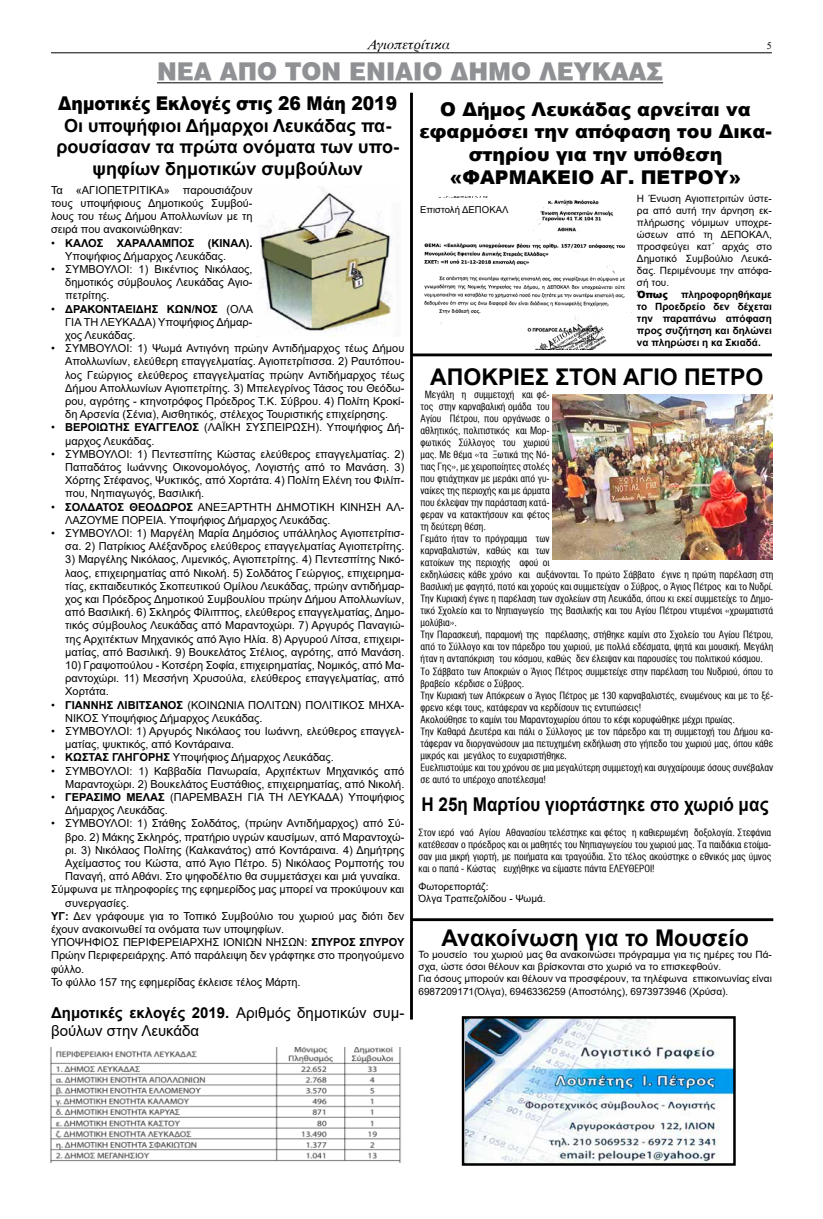
<style>
.page{position:relative;width:823px;height:1219px;background:#fff}
.page>*{position:absolute;margin:0;border:0;box-sizing:border-box;transform-origin:0 0}
.t1{font:900 24px "UB Helvetica";color:#8f9194}
.t2{font:700 23px "Arial";color:#000}
.t3{font:900 19px/22.8px "Arial";color:#000;text-align:center}
.t4{font:700 19px "Arial";color:#000;scale:.9 1}
.t5{font:900 19px "Arial";color:#000;scale:.9 1}
.t6{font:700 18px/21.6px "Arial";color:#000;text-align:center}
.t7{font:15px/18px "Arial";color:#000}
.t8{font:14px "UB Times Italic";color:#000}
.t9{font:11px/13.2px "Arial";color:#000;text-align:justify}
.t10{font:10px/12px "UB Helvetica Cond";color:#000;text-align:justify}
.t11{font:10px/12px "Arial";color:#000}
.t12{font:700 10px/12px "Arial";color:#000;text-align:justify}
.t13{font:900 10px "Arial";color:#000}
.t14{font:10px "Times New Roman";color:#000}
.t15{font:9.6px "Arial";color:#000}
.s1{font-weight:700}
</style>
<div class="page">
<hr style="left:51px;top:52px;width:720px;height:1px;background:#000">
<hr style="left:157px;top:83px;width:505px;height:1px;background:#000">
<img style="left:465px;top:1020px;width:266px;height:142px">
<div style="left:461px;top:1016px;width:274px;height:150px;border:3px solid #000"></div>
<img style="left:424px;top:196px;width:208px;height:153px">
<div style="left:420px;top:198px;width:112px;height:24px;background:#fff"></div>
<img style="left:552px;top:395px;width:220px;height:165px">
<hr style="left:411px;top:353px;width:360px;height:3px;background:#000">
<hr style="left:410px;top:93px;width:2px;height:927px;background:#000">
<img style="left:50px;top:1047px;width:351px;height:115px">
<hr style="left:411px;top:918px;width:361px;height:3px;background:#000">
<img style="left:260px;top:188px;width:133px;height:143px">
<p class="t8" style="left:368px;top:37px;width:83px">Αγιοπετρίτικα</p>
<p class="t14" style="left:766px;top:38px;width:6px">5</p>
<h1 class="t1" style="left:157px;top:57px;width:507px">ΝΕΑ ΑΠΟ ΤΟΝ ΕΝΙΑΙΟ ΔΗΜΟ ΛΕΥΚΑΑΣ</h1>
<h3 class="t5" style="left:58px;top:90px;width:378px">Δημοτικές Εκλογές στις 26 Μάη 2019</h3>
<h3 class="t6" style="left:56px;top:115px;width:344px">Οι υποψήφιοι Δήμαρχοι Λευκάδας πα&shy;ρουσίασαν τα πρώτα ονόματα των υπο&shy;ψηφίων δημοτικών συμβούλων</h3>
<p class="t9" style="left:51px;top:183px;width:203px">Τα «ΑΓΙΟΠΕΤΡΙΤΙΚΑ» παρουσιάζουν τους υποψήφιους Δημοτικούς Συμβού&shy;λους του τέως Δήμου Απολλωνίων με τη σειρά που ανακοινώθηκαν:</p>
<p class="t9" style="left:65px;top:236px;width:189px;text-indent:-14px">• <span class="s1">ΚΑΛΟΣ ΧΑΡΑΛΑΜΠΟΣ (ΚΙΝΑΛ).<br></span>Υποψήφιος Δήμαρχος Λευκάδας.</p>
<p class="t9" style="left:65px;top:262px;width:189px;text-indent:-14px">• ΣΥΜΒΟΥΛΟΙ: 1) Βικέντιος Νικόλαος, δημοτικός σύμβουλος Λευκάδας Αγιο&shy;πετρίτης.</p>
<p class="t9" style="left:65px;top:302px;width:189px;text-indent:-14px">• <span class="s1">ΔΡΑΚΟΝΤΑΕΙΔΗΣ ΚΩΝ/ΝΟΣ</span> (ΟΛΑ ΓΙΑ ΤΗ ΛΕΥΚΑΔΑ) Υποψήφιος Δήμαρ&shy;χος Λευκάδας.</p>
<p class="t9" style="left:65px;top:342px;width:340px;text-indent:-14px">• ΣΥΜΒΟΥΛΟΙ: 1) Ψωμά Αντιγόνη πρώην Αντιδήμαρχος τέως Δήμου Απολλωνίων, ελεύθερη επαγγελματίας. Αγιοπετρίτισσα. 2) Ραυτόπου&shy;λος Γεώργιος ελεύθερος επαγγελματίας πρώην Αντιδήμαρχος τέως Δήμου Απολλωνίων Αγιοπετρίτης. 3) Μπελεγρίνος Τάσος του Θεόδω&shy;ρου, αγρότης - κτηνοτρόφος Πρόεδρος Τ.Κ. Σύβρου. 4) Πολίτη Κροκί&shy;δη Αρσενία (Σένια), Αισθητικός, στέλεχος Τουριστικής επιχείρησης.</p>
<p class="t9" style="left:65px;top:421px;width:340px;text-indent:-14px">• <span class="s1">ΒΕΡΟΙΩΤΗΣ ΕΥΑΓΓΕΛΟΣ</span> (ΛΑΪΚΗ ΣΥΣΠΕΙΡΩΣΗ). Υποψήφιος Δή&shy;μαρχος Λευκάδας.</p>
<p class="t9" style="left:65px;top:447px;width:340px;text-indent:-14px">• ΣΥΜΒΟΥΛΟΙ: 1) Πεντεσπίτης Κώστας ελεύθερος επαγγελματίας. 2)<br>Παπαδάτος Ιωάννης Οικονομολόγος, Λογιστής από το Μανάση. 3)<br>Χόρτης Στέφανος, Ψυκτικός, από Χορτάτα. 4) Πολίτη Ελένη του Φιλίπ&shy;που, Νηπιαγωγός, Βασιλική.</p>
<p class="t9" style="left:65px;top:500px;width:340px;text-indent:-14px">• <span class="s1">ΣΟΛΔΑΤΟΣ ΘΕΟΔΩΡΟΣ</span> ΑΝΕΞΑΡΤΗΤΗ ΔΗΜΟΤΙΚΗ ΚΙΝΗΣΗ ΑΛ-<br>ΛΑΖΟΥΜΕ ΠΟΡΕΙΑ. Υποψήφιος Δήμαρχος Λευκάδας.</p>
<p class="t9" style="left:51px;top:526px;width:354px;text-align:right">• ΣΥΜΒΟΥΛΟΙ: 1) Μαργέλη Μαρία Δημόσιος υπάλληλος Αγιοπετρίτισ&shy;σα. 2) Πατρίκιος Αλέξανδρος ελεύθερος επαγγελματίας Αγιοπετρίτης.</p>
<p class="t9" style="left:65px;top:553px;width:340px">3) Μαργέλης Νικόλαος, Λιμενικός, Αγιοπετρίτης. 4) Πεντεσπίτης Νικό&shy;λαος, επιχειρηματίας από Νικολή. 5) Σολδάτος Γεώργιος, επιχειρημα&shy;τίας, εκπαιδευτικός Σκοπευτικού Ομίλου Λευκάδας, πρώην αντιδήμαρ&shy;χος και Πρόεδρος Δημοτικού Συμβουλίου πρώην Δήμου Απολλωνίων, από Βασιλική. 6) Σκληρός Φίλιππος, ελεύθερος επαγγελματίας, Δημο&shy;τικός σύμβουλος Λευκάδας από Μαραντοχώρι. 7) Αργυρός Παναγιώ&shy;της Αρχιτέκτων Μηχανικός από Άγιο Ηλία. 8) Αργυρού Λίτσα, επιχειρι&shy;ματίας, από Βασιλική. 9) Βουκελάτος Στέλιος, αγρότης, από Μανάση.</p>
<p class="t9" style="left:65px;top:658px;width:340px">10) Γραψοπούλου - Κοτσέρη Σοφία, επιχειρηματίας, Νομικός, από Μα&shy;ραντοχώρι. 11) Μεσσήνη Χρυσούλα, ελεύθερος επαγγελματίας, από Χορτάτα.</p>
<p class="t9" style="left:65px;top:698px;width:340px;text-indent:-14px">• <span class="s1">ΓΙΑΝΝΗΣ ΛΙΒΙΤΣΑΝΟΣ</span> (ΚΟΙΝΩΝΙΑ ΠΟΛΙΤΩΝ) ΠΟΛΙΤΙΚΟΣ ΜΗΧΑ-<br>ΝΙΚΟΣ Υποψήφιος Δήμαρχος Λευκάδας.</p>
<p class="t9" style="left:65px;top:724px;width:340px;text-indent:-14px">• ΣΥΜΒΟΥΛΟΙ: 1) Αργυρός Νικόλαος του Ιωάννη, ελεύθερος επαγγελ&shy;ματίας, ψυκτικός, από Κοντάραινα.</p>
<p class="t9" style="left:51px;top:751px;width:284px">• <span class="s1">ΚΩΣΤΑΣ ΓΛΗΓΟΡΗΣ</span> Υποψήφιος Δήμαρχος Λευκάδας.</p>
<p class="t9" style="left:51px;top:764px;width:354px;text-align:right">• ΣΥΜΒΟΥΛΟΙ: 1) Καββαδία Πανωραία, Αρχιτέκτων Μηχανικός από<br>Μαραντοχώρι. 2) Βουκελάτος Ευστάθιος, επιχειρηματίας, από Νικολή.</p>
<p class="t9" style="left:65px;top:790px;width:340px;text-indent:-14px">• <span class="s1">ΓΕΡΑΣΙΜΟ ΜΕΛΑΣ</span> (ΠΑΡΕΜΒΑΣΗ ΓΙΑ ΤΗ ΛΕΥΚΑΔΑ) Υποψήφιος<br>Δήμαρχος Λευκάδας.</p>
<p class="t9" style="left:51px;top:817px;width:354px">• ΣΥΜΒΟΥΛΟΙ: 1) Στάθης Σολδάτος, (πρώην Αντιδήμαρχος) από Σύ-</p>
<p class="t9" style="left:65px;top:830px;width:340px">βρο. 2) Μάκης Σκληρός, πρατήριο υγρών καυσίμων, από Μαραντοχώ-</p>
<p class="t9" style="left:65px;top:843px;width:340px">ρι. 3) Νικόλαος Πολίτης (Καλκανάτος) από Κοντάραινα. 4) Δημήτρης</p>
<p class="t9" style="left:65px;top:856px;width:340px">Αχείμαστος του Κώστα, από Άγιο Πέτρο. 5) Νικόλαος Ρομποτής του</p>
<p class="t9" style="left:65px;top:870px;width:337px">Παναγή, από Αθάνι. Στο ψηφοδέλτιο θα συμμετάσχει και μιά γυναίκα.</p>
<p class="t9" style="left:51px;top:883px;width:354px">Σύμφωνα με πληροφορίες της εφημερίδος μας μπορεί να προκύψουν και</p>
<p class="t9" style="left:65px;top:896px;width:65px">συνεργασίες.</p>
<p class="t9" style="left:51px;top:909px;width:354px"><span class="s1">ΥΓ:</span> Δεν γράφουμε για το Τοπικό Συμβούλιο του χωριού μας διότι δεν</p>
<p class="t9" style="left:51px;top:922px;width:235px">έχουν ανακοινωθεί τα ονόματα των υποψηφίων.</p>
<p class="t9" style="left:51px;top:936px;width:354px">ΥΠΟΨΗΦΙΟΣ ΠΕΡΙΦΕΡΕΙΑΡΧΗΣ ΙΟΝΙΩΝ ΝΗΣΩΝ: <span class="s1">ΣΠΥΡΟΣ ΣΠΥΡΟΥ</span></p>
<p class="t9" style="left:51px;top:949px;width:354px">Πρώην Περιφερειάρχης. Από παράλειψη δεν γράφτηκε στο προηγούμενο</p>
<p class="t9" style="left:51px;top:962px;width:35px">φύλλο.</p>
<p class="t9" style="left:51px;top:975px;width:251px">Το φύλλο 157 της εφημερίδας έκλεισε τέλος Μάρτη.</p>
<h3 class="t3" style="left:419px;top:97px;width:354px">Ο Δήμος Λευκάδας αρνείται να εφαρμόσει την απόφαση του Δικα&shy;στηρίου για την υπόθεση «ΦΑΡΜΑΚΕΙΟ ΑΓ. ΠΕΤΡΟΥ»</h3>
<p class="t11" style="left:636px;top:192px;width:136px;text-align:justify">Η Ένωση Αγιοπετριτών ύστε&shy;ρα από αυτή την άρνηση εκ&shy;πλήρωσης νόμιμων υποχρε&shy;ώσεων από τη ΔΕΠΟΚΑΛ, προσφεύγει κατ΄ αρχάς στο Δημοτικό Συμβούλιο Λευκά&shy;δας. Περιμένουμε την απόφα&shy;σή του.</p>
<p class="t13" style="left:636px;top:287px;width:32px">Όπως</p>
<p class="t15" style="left:420px;top:203px;width:90px">Επιστολή ΔΕΠΟΚΑΛ</p>
<p class="t12" style="left:636px;top:288px;width:136px;text-indent:44px">πληροφορηθήκαμε το Προεδρείο δεν δέχεται την παραπάνω απόφαση προς συζήτηση και δηλώνει να πληρώσει η κα Σκιαδά.</p>
<h2 class="t2" style="left:430px;top:361px;width:334px">ΑΠΟΚΡΙΕΣ ΣΤΟΝ ΑΓΙΟ ΠΕΤΡΟ</h2>
<p class="t10" style="left:420px;top:389px;width:354px;text-align:left;text-indent:4px">Μεγάλη η συμμετοχή και φέ-<br>τος στην καρναβαλική ομάδα του<br>Αγίου Πέτρου, που οργάνωσε ο<br>αθλητικός, πολιτιστικός και Μορ-<br>φωτικός Σύλλογος του χωριού<br>μας. Με θέμα «τα Ξωτικά της Νό-<br>τιας Γης», με χειροποίητες στολές<br>που φτιάχτηκαν με μεράκι από γυ-<br>ναίκες της περιοχής και με άρματα<br>που έκλεψαν την παράσταση κατά-<br>φεραν να κατακτήσουν και φέτος<br>τη δεύτερη θέση.<br>Γεμάτο ήταν το πρόγραμμα των<br>καρναβαλιστών, καθώς και των<br>κατοίκων της περιοχής αφού οι<br>εκδηλώσεις κάθε χρόνο και αυξάνονται. Το πρώτο Σάββατο έγινε η πρώτη παρέλαση στη Βασιλική με φαγητό, ποτό και χορούς και συμμετείχαν ο Σύβρος, ο Άγιος Πέτρος και το Νυδρί.<br>Την Κυριακή έγινε η παρέλαση των σχολείων στη Λευκάδα, όπου κι εκεί συμμετείχε το Δημο&shy;τικό Σχολείο και το Νηπιαγωγείο της Βασιλικής και του Αγίου Πέτρου ντυμένοι «χρωματιστά μολύβια».<br>Την Παρασκευή, παραμονή της παρέλασης, στήθηκε καμίνι στο Σχολείο του Αγίου Πέτρου, από το Σύλλογο και τον πάρεδρο του χωριού, με πολλά εδέσματα, ψητά και μουσική. Μεγάλη ήταν η ανταπόκριση του κόσμου, καθώς δεν έλειψαν και παρουσίες του πολιτικού κόσμου.<br>Το Σάββατο των Αποκριών ο Άγιος Πέτρος συμμετείχε στην παρέλαση του Νυδριού, όπου το βραβείο κέρδισε ο Σύβρος.<br>Την Κυριακή των Απόκρεων ο Άγιος Πέτρος με 130 καρναβαλιστές, ενωμένους και με το ξέ&shy;φρενο κέφι τους, κατάφεραν να κερδίσουν τις εντυπώσεις!<br>Ακολούθησε το καμίνι του Μαραντοχωρίου όπου το κέφι κορυφώθηκε μέχρι πρωίας.<br>Την Καθαρά Δευτέρα και πάλι ο Σύλλογος με τον πάρεδρο και τη συμμετοχή του Δήμου κα&shy;τάφεραν να διοργανώσουν μια πετυχημένη εκδήλωση στο γήπεδο του χωριού μας, όπου κάθε μικρός και μεγάλος το ευχαριστήθηκε.<br>Ευελπιστούμε και του χρόνου σε μια μεγαλύτερη συμμετοχή και συγχαίρουμε όσους συνέβαλαν σε αυτό το υπέροχο αποτέλεσμα!</p>
<h3 class="t4" style="left:421px;top:791px;width:387px">Η 25η Μαρτίου γιορτάστηκε στο χωριό μας</h3>
<p class="t10" style="left:418px;top:826px;width:354px">Στον ιερό ναό Αγίου Αθανασίου τελέστηκε και φέτος η καθιερωμένη δοξολογία. Στεφάνια κατέθεσαν ο πρόεδρος και οι μαθητές του Νηπιαγωγείου του χωριού μας. Τα παιδάκια ετοίμα&shy;σαν μια μικρή γιορτή, με ποιήματα και τραγούδια. Στο τέλος ακούστηκε ο εθνικός μας ύμνος και ο παπά - Κώστας ευχήθηκε να είμαστε πάντα ΕΛΕΥΘΕΡΟΙ!</p>
<p class="t11" style="left:418px;top:880px;width:128px">Φωτορεπορτάζ:<br>Όλγα Τραπεζολίδου - Ψωμά.</p>
<h2 class="t2" style="left:441px;top:922px;width:309px">Ανακοίνωση για το Μουσείο</h2>
<p class="t11" style="left:418px;top:949px;width:354px">Το μουσείο του χωριού μας θα ανακοινώσει πρόγραμμα για τις ημέρες του Πά&shy;σχα, ώστε όσοι θέλουν και βρίσκονται στο χωριό να το επισκεφθούν.<br>Για όσους μπορούν και θέλουν να προσφέρουν, τα τηλέφωνα επικοινωνίας είναι</p>
<p class="t11" style="left:418px;top:986px;width:311px">6987209171(Όλγα), 6946336259 (Αποστόλης), 6973973946 (Χρύσα).</p>
<h3 class="t7" style="left:51px;top:1004px;width:354px"><span class="s1">Δημοτικές εκλογές 2019.</span> Αριθμός δημοτικών συμ&shy;βούλων στην Λευκάδα</h3>
</div>
